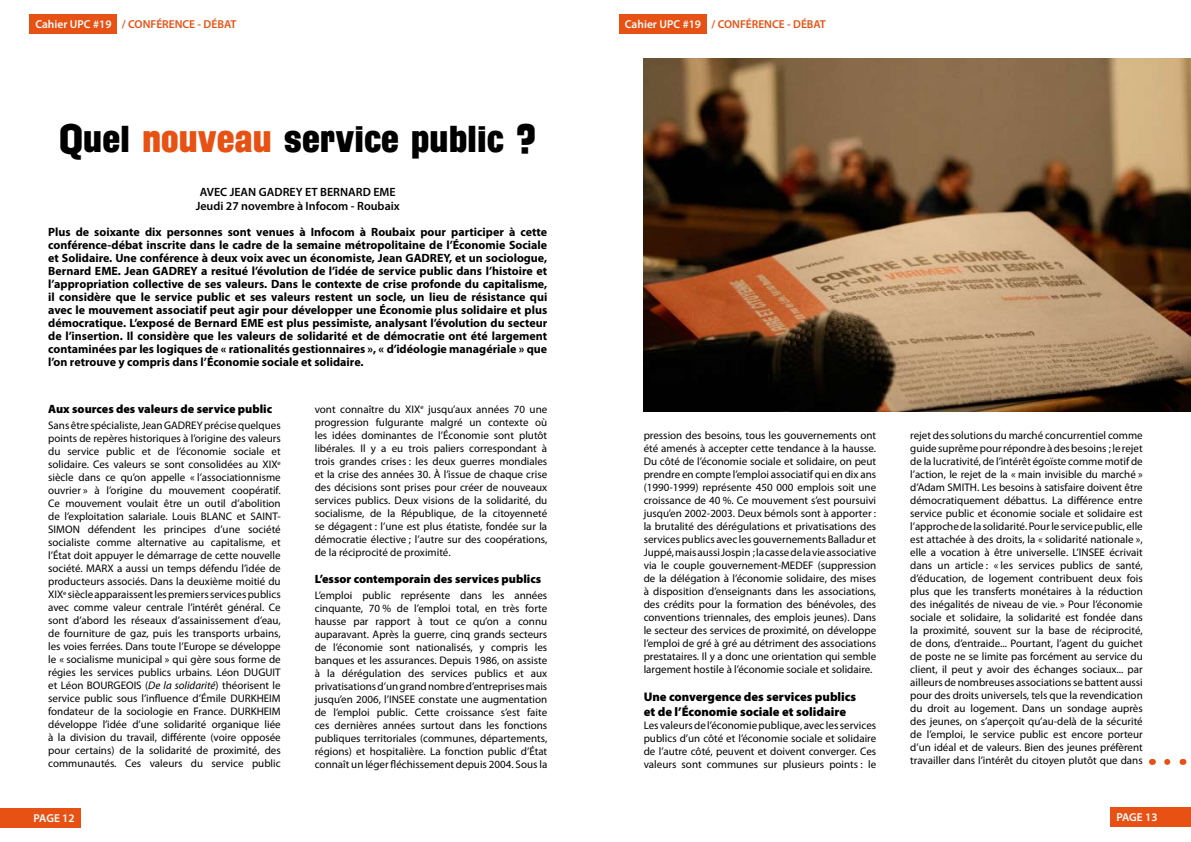
<style>
.page{position:relative;width:1191px;height:842px;background:#fff}
.page>*{position:absolute;margin:0;border:0;box-sizing:border-box;transform-origin:0 0}
.t1{font:40px "Florida Project Phase One";color:#000}
.t2{font:900 12.5px/15px "Myriad Pro";color:#000}
.t3{font:700 12px/13px "Myriad Pro";color:#000;text-align:justify}
.t4{font:900 12px "Myriad Pro";color:#000}
.t5{font:600 12px/14.4px "Myriad Pro";color:#000;text-align:center}
.t6{font:600 11.5px "Myriad Pro";color:#e75113}
.t7{font:600 11.5px "Myriad Pro";letter-spacing:-.01em;color:#fff}
.t8{font:11px/13px "Myriad Pro";color:#000;text-align:justify}
.s1{color:#fff}
.s2{color:#e75113}
.s3{font-style:italic}
</style>
<div class="page">
<div style="left:619px;top:14px;width:87px;height:20px;background:#e75113"></div>
<div style="left:1110px;top:806px;width:81px;height:20px;background:#e75113"></div>
<div style="left:30px;top:14px;width:87px;height:20px;background:#e75113"></div>
<div style="left:0;top:808px;width:80px;height:20px;background:#e75113"></div>
<img style="left:643px;top:58px;width:548px;height:353px">
<svg style="left:1167px;top:759px;width:4px;height:6px"></svg>
<p class="t6" style="left:35px;top:17px;width:202px"><span class="s1">Cahier UPC #19</span> / CONFÉRENCE - DÉBAT</p>
<h1 class="t1" style="left:59px;top:113px;width:478px">Quel <span class="s2">nouveau</span> service public ?</h1>
<p class="t5" style="left:196px;top:184px;width:206px">AVEC JEAN GADREY ET BERNARD EME<br>Jeudi 27 novembre à Infocom - Roubaix</p>
<p class="t3" style="left:48px;top:225px;width:500px">Plus de soixante dix personnes sont venues à Infocom à Roubaix pour participer à cette conférence-débat inscrite dans le cadre de la semaine métropolitaine de l’Économie Sociale et Solidaire. Une conférence à deux voix avec un économiste, Jean GADREY, et un sociologue, Bernard EME. Jean GADREY a resitué l’évolution de l’idée de service public dans l’histoire et l’appropriation collective de ses valeurs. Dans le contexte de crise profonde du capitalisme, il considère que le service public et ses valeurs restent un socle, un lieu de résistance qui avec le mouvement associatif peut agir pour développer une Économie plus solidaire et plus démocratique. L’exposé de Bernard EME est plus pessimiste, analysant l’évolution du secteur de l’insertion. Il considère que les valeurs de solidarité et de démocratie ont été largement contaminées par les logiques de « rationalités gestionnaires », « d’idéologie managériale » que l’on retrouve y compris dans l’Économie sociale et solidaire.</p>
<p class="t4" style="left:48px;top:403px;width:225px">Aux sources des valeurs de service public</p>
<p class="t8" style="left:48px;top:419px;width:234px">Sans être spécialiste, Jean GADREY précise quelques points de repères historiques à l’origine des valeurs du service public et de l’économie sociale et solidaire. Ces valeurs se sont consolidées au XIX<sup>e </sup>siècle dans ce qu’on appelle « l’associationnisme ouvrier » à l’origine du mouvement coopératif.<br>Ce mouvement voulait être un outil d’abolition de l’exploitation salariale. Louis BLANC et SAINT-SIMON défendent les principes d’une société socialiste comme alternative au capitalisme, et l’État doit appuyer le démarrage de cette nouvelle société. MARX a aussi un temps défendu l’idée de producteurs associés. Dans la deuxième moitié du XIX<sup>e</sup> siècle apparaissent les premiers services publics avec comme valeur centrale l’intérêt général. Ce sont d’abord les réseaux d’assainissement d’eau, de fourniture de gaz, puis les transports urbains, les voies ferrées. Dans toute l’Europe se développe le « socialisme municipal » qui gère sous forme de régies les services publics urbains. Léon DUGUIT et Léon BOURGEOIS (<span class="s3">De la solidarité</span>) théorisent le service public sous l’influence d’Émile DURKHEIM fondateur de la sociologie en France. DURKHEIM développe l’idée d’une solidarité organique liée à la division du travail, différente (voire opposée pour certains) de la solidarité de proximité, des communautés. Ces valeurs du service public</p>
<p class="t7" style="left:34px;top:811px;width:42px">PAGE 12</p>
<p class="t8" style="left:315px;top:402px;width:234px">vont connaître du XIX<sup>e</sup> jusqu’aux années 70 une progression fulgurante malgré un contexte où les idées dominantes de l’Économie sont plutôt libérales. Il y a eu trois paliers correspondant à trois grandes crises : les deux guerres mondiales et la crise des années 30. À l’issue de chaque crise des décisions sont prises pour créer de nouveaux services publics. Deux visions de la solidarité, du socialisme, de la République, de la citoyenneté se dégagent : l’une est plus étatiste, fondée sur la démocratie élective ; l’autre sur des coopérations, de la réciprocité de proximité.</p>
<p class="t4" style="left:315px;top:572px;width:228px">L’essor contemporain des services publics</p>
<p class="t8" style="left:315px;top:589px;width:234px">L’emploi public représente dans les années cinquante, 70 % de l’emploi total, en très forte hausse par rapport à tout ce qu’on a connu auparavant. Après la guerre, cinq grands secteurs de l’économie sont nationalisés, y compris les banques et les assurances. Depuis 1986, on assiste à la dérégulation des services publics et aux privatisations d’un grand nombre d’entreprises mais jusqu’en 2006, l’INSEE constate une augmentation de l’emploi public. Cette croissance s’est faite ces dernières années surtout dans les fonctions publiques territoriales (communes, départements, régions) et hospitalière. La fonction public d’État connaît un léger fléchissement depuis 2004. Sous la</p>
<p class="t6" style="left:625px;top:17px;width:202px"><span class="s1">Cahier UPC #19</span> / CONFÉRENCE - DÉBAT</p>
<p class="t8" style="left:643px;top:429px;width:234px">pression des besoins, tous les gouvernements ont été amenés à accepter cette tendance à la hausse.<br>Du côté de l’économie sociale et solidaire, on peut prendre en compte l’emploi associatif qui en dix ans (1990-1999) représente 450 000 emplois soit une croissance de 40 %. Ce mouvement s’est poursuivi jusqu’en 2002-2003. Deux bémols sont à apporter : la brutalité des dérégulations et privatisations des services publics avec les gouvernements Balladur et Juppé, mais aussi Jospin ; la casse de la vie associative via le couple gouvernement-MEDEF (suppression de la délégation à l’économie solidaire, des mises à disposition d’enseignants dans les associations, des crédits pour la formation des bénévoles, des conventions triennales, des emplois jeunes). Dans le secteur des services de proximité, on développe l’emploi de gré à gré au détriment des associations prestataires. Il y a donc une orientation qui semble largement hostile à l’économie sociale et solidaire.</p>
<p class="t2" style="left:643px;top:690px;width:214px">Une convergence des services publics et de l’Économie sociale et solidaire</p>
<p class="t8" style="left:643px;top:719px;width:234px">Les valeurs de l’économie publique, avec les services publics d’un côté et l’économie sociale et solidaire de l’autre côté, peuvent et doivent converger. Ces valeurs sont communes sur plusieurs points : le</p>
<p class="t8" style="left:910px;top:429px;width:234px">rejet des solutions du marché concurrentiel comme guide suprême pour répondre à des besoins ; le rejet de la lucrativité, de l’intérêt égoïste comme motif de l’action, le rejet de la « main invisible du marché » d’Adam SMITH. Les besoins à satisfaire doivent être démocratiquement débattus. La différence entre service public et économie sociale et solidaire est l’approche de la solidarité. Pour le service public, elle est attachée à des droits, la « solidarité nationale », elle a vocation à être universelle. L’INSEE écrivait dans un article : « les services publics de santé, d’éducation, de logement contribuent deux fois plus que les transferts monétaires à la réduction des inégalités de niveau de vie. » Pour l’économie sociale et solidaire, la solidarité est fondée dans la proximité, souvent sur la base de réciprocité, de dons, d’entraide... Pourtant, l’agent du guichet de poste ne se limite pas forcément au service du client, il peut y avoir des échanges sociaux... par ailleurs de nombreuses associations se battent aussi pour des droits universels, tels que la revendication du droit au logement. Dans un sondage auprès des jeunes, on s’aperçoit qu’au-delà de la sécurité de l’emploi, le service public est encore porteur d’un idéal et de valeurs. Bien des jeunes préfèrent travailler dans l’intérêt du citoyen plutôt que dans</p>
<p class="t7" style="left:1116px;top:810px;width:42px">PAGE 13</p>
</div>
